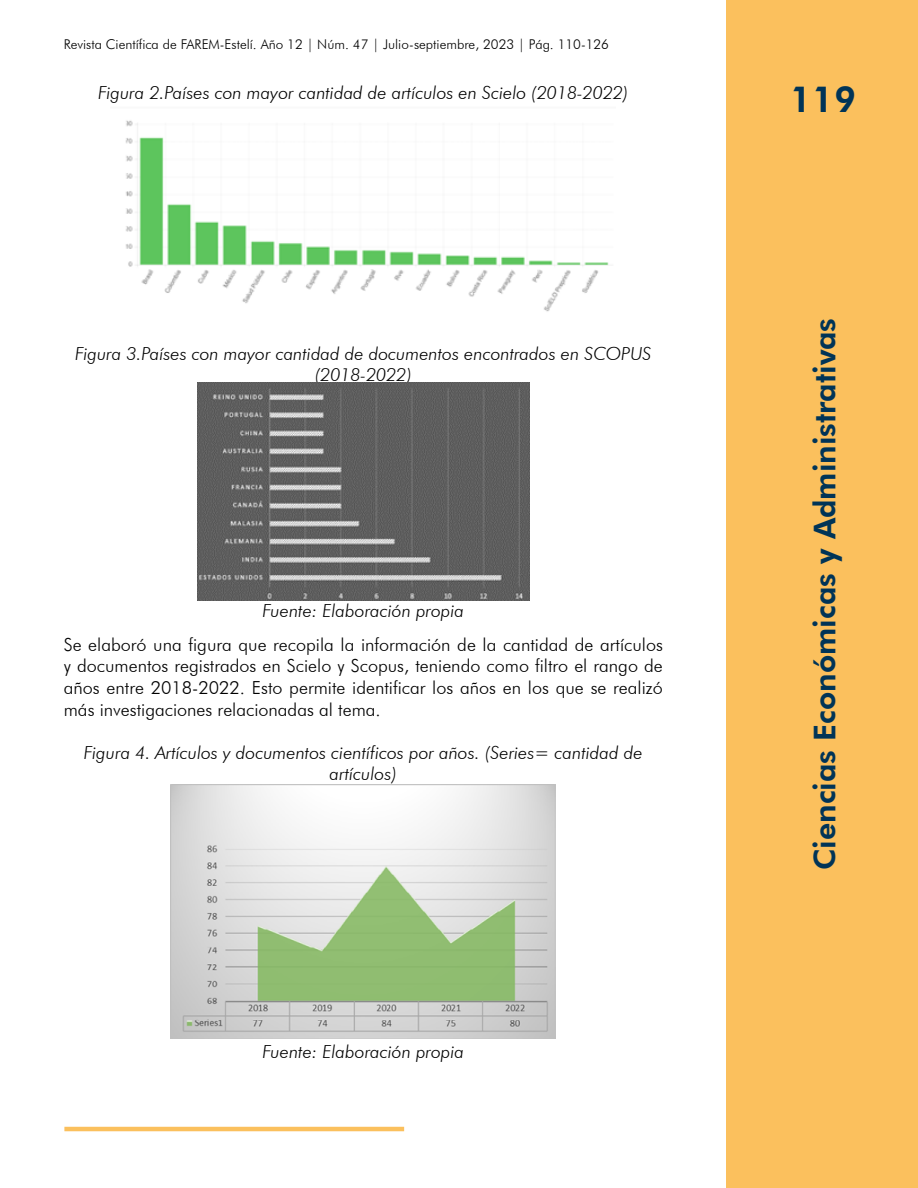
<style>
.page{position:relative;width:918px;height:1188px;background:#fff}
.page>*{position:absolute;margin:0;border:0;box-sizing:border-box;transform-origin:0 0}
.t1{font:800 36px "Futura BT";color:#003457}
.t2{font:800 30px "Futura BT";color:#003457}
.t3{font:italic 300 18px/21.6px "Futura BT";color:#000;text-align:center}
.t4{font:300 18px/21.6px "Futura BT";color:#000;text-align:justify}
.t5{font:300 13.5px "Futura BT";color:#000}
</style>
<div class="page">
<div style="left:727px;top:0;width:191px;height:1188px;background:#fbc05d"></div>
<hr style="left:64px;top:1127px;width:340px;height:4px;background:#fbc05d">
<img style="left:125px;top:120px;width:484px;height:192px">
<img style="left:197px;top:383px;width:332px;height:218px">
<img style="left:171px;top:784px;width:385px;height:255px">
<p class="t5" style="left:64px;top:36px;width:547px">Revista Científica de FAREM-Estelí. Año 12 | Núm. 47 | Julio-septiembre, 2023 | Pág. 110-126</p>
<p class="t3" style="left:98px;top:81px;width:532px">Figura 2.Países con mayor cantidad de artículos en Scielo (2018-2022)</p>
<p class="t3" style="left:75px;top:342px;width:578px">Figura 3.Países con mayor cantidad de documentos encontrados en SCOPUS (2018-2022)</p>
<p class="t3" style="left:262px;top:600px;width:203px">Fuente: Elaboración propia</p>
<p class="t4" style="left:64px;top:634px;width:601px">Se elaboró una figura que recopila la información de la cantidad de artículos y documentos registrados en Scielo y Scopus, teniendo como filtro el rango de años entre 2018-2022. Esto permite identificar los años en los que se realizó más investigaciones relacionadas al tema.</p>
<p class="t3" style="left:84px;top:742px;width:560px">Figura 4. Artículos y documentos científicos por años. (Series= cantidad de artículos)</p>
<p class="t3" style="left:262px;top:1041px;width:203px">Fuente: Elaboración propia</p>
<h1 class="t1" style="left:790px;top:78px;width:68px">119</h1>
<h2 class="t2" style="left:807px;top:870px;width:554px;rotate:-90deg">Ciencias Económicas y Administrativas</h2>
</div>
